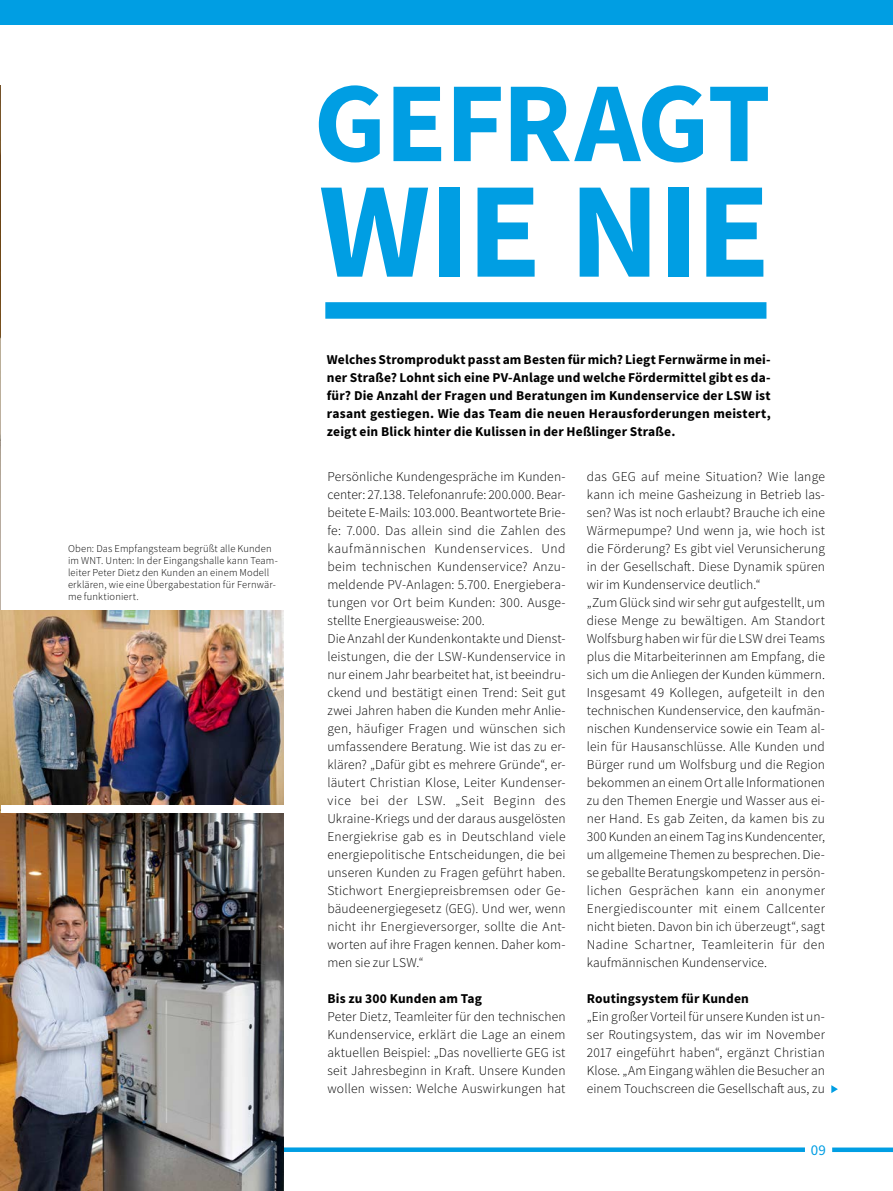
<style>
.page{position:relative;width:893px;height:1191px;background:#fff}
.page>*{position:absolute;margin:0;border:0;box-sizing:border-box;transform-origin:0 0}
.t1{font:700 136.5px "Source Sans Pro";letter-spacing:-.02em;color:#009ee3}
.t2{font:700 114px "Source Sans Pro";letter-spacing:-.02em;color:#009ee3}
.t3{font:15px "Source Sans Pro";color:#009ee3}
.t4{font:300 13.5px/18px "Source Sans Pro";letter-spacing:.01em;color:#000}
.t5{font:700 13.5px/18px "Source Sans Pro";letter-spacing:.01em;color:#000;text-align:justify}
.t6{font:300 10.5px/12px "Source Sans Pro";letter-spacing:.015em;color:#000}
</style>
<div class="page">
<div style="left:832px;top:1147px;width:61px;height:5px;background:#009ee3"></div>
<img style="left:0;top:85px;width:1px;height:728px">
<div style="left:0;top:0;width:893px;height:25px;background:#009ee3"></div>
<div style="left:325px;top:302px;width:441px;height:17px;background:#009ee3"></div>
<svg style="left:831px;top:1085px;width:7px;height:8px"></svg>
<img style="left:0;top:611px;width:284px;height:193px">
<div style="left:0;top:1147px;width:805px;height:5px;background:#009ee3"></div>
<img style="left:0;top:813px;width:284px;height:378px">
<p class="t6" style="left:68px;top:542px;width:211px">Oben: Das Empfangsteam begrüßt alle Kunden im WNT. Unten: In der Eingangshalle kann Team&shy;leiter Peter Dietz den Kunden an einem Modell erklären, wie eine Übergabestation für Fernwär&shy;me funktioniert.</p>
<h2 class="t2" style="left:314px;top:46px;width:459px">GEFRAGT</h2>
<h1 class="t1" style="left:319px;top:139px;width:453px">WIE NIE</h1>
<p class="t5" style="left:327px;top:350px;width:445px">Welches Stromprodukt passt am Besten für mich? Liegt Fernwärme in mei&shy;ner Straße? Lohnt sich eine PV-Anlage und welche Fördermittel gibt es da&shy;für? Die Anzahl der Fragen und Beratungen im Kundenservice der LSW ist rasant gestiegen. Wie das Team die neuen Herausforderungen meistert, zeigt ein Blick hinter die Kulissen in der Heßlinger Straße.</p>
<p class="t4" style="left:327px;top:468px;width:240px">Persönliche Kundengespräche im Kunden&shy;center: 27.138. Telefonanrufe: 200.000. Bear&shy;beitete E-Mails: 103.000. Beantwortete Brie&shy;fe: 7.000. Das allein sind die Zahlen des kaufmännischen Kundenservices. Und beim technischen Kundenservice? Anzu&shy;meldende PV-Anlagen: 5.700. Energiebera&shy;tungen vor Ort beim Kunden: 300. Ausge&shy;stellte Energieausweise: 200.<br>Die Anzahl der Kundenkontakte und Dienst&shy;leistungen, die der LSW-Kundenservice in nur einem Jahr bearbeitet hat, ist beeindru&shy;ckend und bestätigt einen Trend: Seit gut zwei Jahren haben die Kunden mehr Anlie&shy;gen, häufiger Fragen und wünschen sich umfassendere Beratung. Wie ist das zu er&shy;klären? „Dafür gibt es mehrere Gründe“, er&shy;läutert Christian Klose, Leiter Kundenser&shy;vice bei der LSW. „Seit Beginn des Ukraine-Kriegs und der daraus ausgelösten Energiekrise gab es in Deutschland viele energiepolitische Entscheidungen, die bei unseren Kunden zu Fragen geführt haben.<br>Stichwort Energiepreisbremsen oder Ge&shy;bäudeenergiegesetz (GEG). Und wer, wenn nicht ihr Energieversorger, sollte die Ant&shy;worten auf ihre Fragen kennen. Daher kom&shy;men sie zur LSW.“</p>
<p class="t5" style="left:327px;top:989px;width:156px">Bis zu 300 Kunden am Tag</p>
<p class="t4" style="left:327px;top:1007px;width:240px;text-align:justify">Peter Dietz, Teamleiter für den technischen Kundenservice, erklärt die Lage an einem aktuellen Beispiel: „Das novellierte GEG ist seit Jahresbeginn in Kraft. Unsere Kunden wollen wissen: Welche Auswirkungen hat</p>
<p class="t4" style="left:587px;top:467px;width:240px">das GEG auf meine Situation? Wie lange kann ich meine Gasheizung in Betrieb las&shy;sen? Was ist noch erlaubt? Brauche ich eine Wärmepumpe? Und wenn ja, wie hoch ist die Förderung? Es gibt viel Verunsicherung in der Gesellschaft. Diese Dynamik spüren wir im Kundenservice deutlich.“<br>„Zum Glück sind wir sehr gut aufgestellt, um diese Menge zu bewältigen. Am Standort Wolfsburg haben wir für die LSW drei Teams plus die Mitarbeiterinnen am Empfang, die sich um die Anliegen der Kunden kümmern.<br>Insgesamt 49 Kollegen, aufgeteilt in den technischen Kundenservice, den kaufmän&shy;nischen Kundenservice sowie ein Team al&shy;lein für Hausanschlüsse. Alle Kunden und Bürger rund um Wolfsburg und die Region bekommen an einem Ort alle Informationen zu den Themen Energie und Wasser aus ei&shy;ner Hand. Es gab Zeiten, da kamen bis zu 300 Kunden an einem Tag ins Kundencenter, um allgemeine Themen zu besprechen. Die&shy;se geballte Beratungskompetenz in persön&shy;lichen Gesprächen kann ein anonymer Energiediscounter mit einem Callcenter nicht bieten. Davon bin ich überzeugt“, sagt Nadine Schartner, Teamleiterin für den kaufmännischen Kundenservice.</p>
<p class="t5" style="left:587px;top:989px;width:164px">Routingsystem für Kunden</p>
<p class="t4" style="left:587px;top:1007px;width:240px;text-align:justify">„Ein großer Vorteil für unsere Kunden ist un&shy;ser Routingsystem, das wir im November 2017 eingeführt haben“, ergänzt Christian Klose. „Am Eingang wählen die Besucher an einem Touchscreen die Gesellschaft aus, zu</p>
<p class="t3" style="left:811px;top:1140px;width:17px">09</p>
</div>
